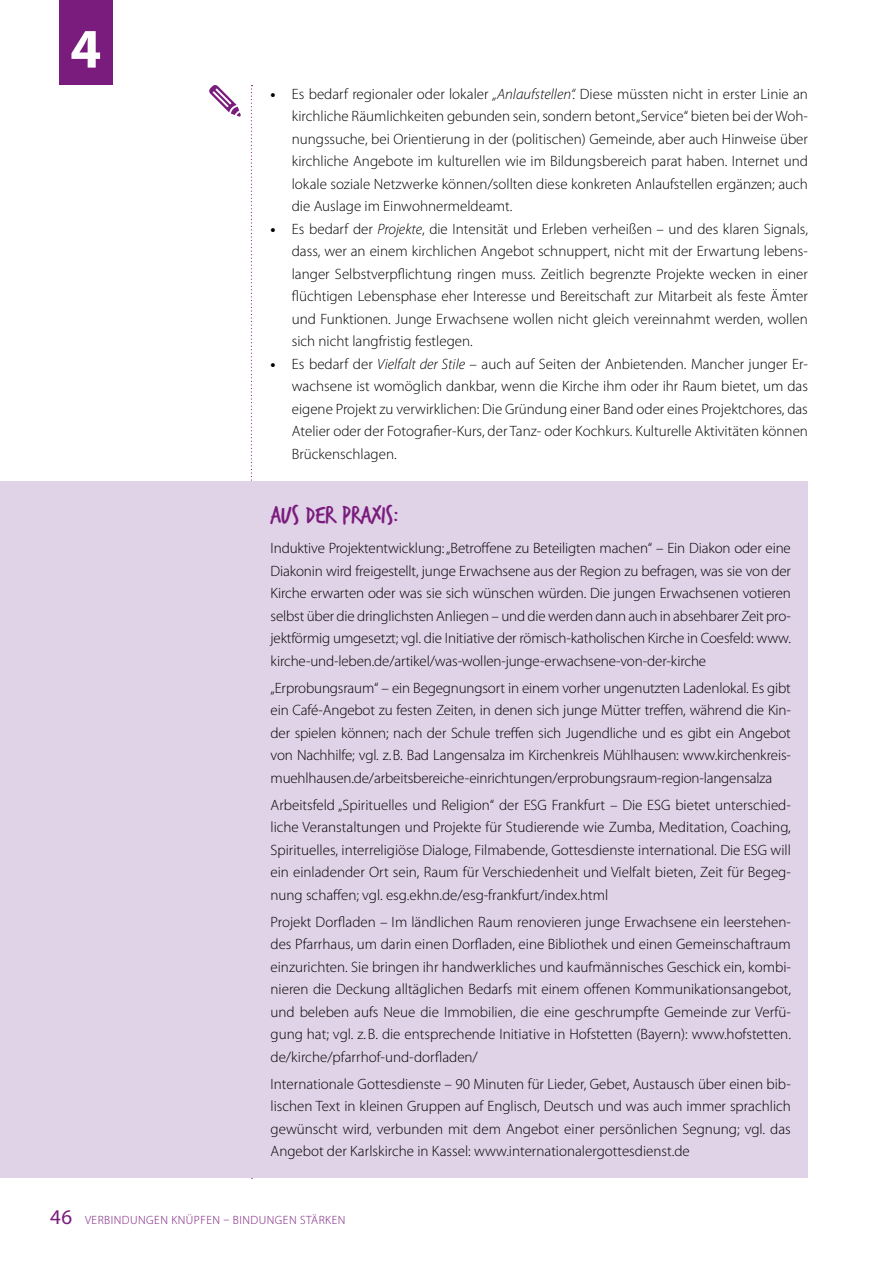
<style>
.page{position:relative;width:893px;height:1263px;background:#fff}
.page>*{position:absolute;margin:0;border:0;box-sizing:border-box;transform-origin:0 0}
.t1{font:700 56.1px "Myriad Pro";color:#fff}
.t2{font:27px "Trash Hand";color:#7a1c7d}
.t3{font:21px "Myriad Pro";color:#7a1c7d}
.t4{font:300 15px/22.5px "Myriad Pro";color:#000;text-align:justify}
.t5{font:300 12px "Myriad Pro";letter-spacing:.04em;color:#7a1c7d}
.s1{font-weight:700}
.s2{font-style:italic}
</style>
<div class="page">
<svg style="left:251px;top:85px;width:1px;height:1094px"></svg>
<div style="left:60px;top:0;width:53px;height:85px;background:#7a1c7d"></div>
<svg style="left:209px;top:85px;width:32px;height:32px"></svg>
<div style="left:0;top:481px;width:808px;height:697px;background:#e0d2e7"></div>
<h1 class="t1" style="left:70px;top:12px;width:33px">4</h1>
<p class="t4" style="left:292px;top:82px;width:518px;text-indent:-21px"><span class="s1">•</span> Es bedarf regionaler oder lokaler <span class="s2">„Anlaufstellen“.</span> Diese müssten nicht in erster Linie an kirchliche Räumlichkeiten gebunden sein, sondern betont „Service“ bieten bei der Woh&shy;nungssuche, bei Orientierung in der (politischen) Gemeinde, aber auch Hinweise über kirchliche Angebote im kulturellen wie im Bildungsbereich parat haben. Internet und lokale soziale Netzwerke können/sollten diese konkreten Anlaufstellen ergänzen; auch die Auslage im Einwohnermeldeamt.</p>
<p class="t4" style="left:292px;top:217px;width:518px;text-indent:-21px"><span class="s1">•</span> Es bedarf der <span class="s2">Projekte</span>, die Intensität und Erleben verheißen – und des klaren Signals, dass, wer an einem kirchlichen Angebot schnuppert, nicht mit der Erwartung lebens&shy;langer Selbstverpflichtung ringen muss. Zeitlich begrenzte Projekte wecken in einer flüchtigen Lebensphase eher Interesse und Bereitschaft zur Mitarbeit als feste Ämter und Funktionen. Junge Erwachsene wollen nicht gleich vereinnahmt werden, wollen sich nicht langfristig festlegen.</p>
<p class="t4" style="left:292px;top:352px;width:518px;text-indent:-21px"><span class="s1">•</span> Es bedarf der <span class="s2">Vielfalt der Stile</span> – auch auf Seiten der Anbietenden. Mancher junger Er&shy;wachsene ist womöglich dankbar, wenn die Kirche ihm oder ihr Raum bietet, um das eigene Projekt zu verwirklichen: Die Gründung einer Band oder eines Projektchores, das Atelier oder der Fotografier-Kurs, der Tanz- oder Kochkurs. Kulturelle Aktivitäten können Brückenschlagen.</p>
<h2 class="t2" style="left:271px;top:501px;width:130px">AUS DER PRAXIS:</h2>
<p class="t4" style="left:271px;top:537px;width:522px">Induktive Projektentwicklung: „Betroffene zu Beteiligten machen“ – Ein Diakon oder eine Diakonin wird freigestellt, junge Erwachsene aus der Region zu befragen, was sie von der Kirche erwarten oder was sie sich wünschen würden. Die jungen Erwachsenen votieren selbst über die dringlichsten Anliegen – und die werden dann auch in absehbarer Zeit pro&shy;jektförmig umgesetzt; vgl. die Initiative der römisch-katholischen Kirche in Coesfeld: www. kirche-und-leben.de/artikel/was-wollen-junge-erwachsene-von-der-kirche</p>
<p class="t4" style="left:271px;top:676px;width:522px">„Erprobungsraum“ – ein Begegnungsort in einem vorher ungenutzten Ladenlokal. Es gibt ein Café-Angebot zu festen Zeiten, in denen sich junge Mütter treffen, während die Kin&shy;der spielen können; nach der Schule treffen sich Jugendliche und es gibt ein Angebot von Nachhilfe; vgl. z.B. Bad Langensalza im Kirchenkreis Mühlhausen: www.kirchenkreis&shy;muehlhausen.de/arbeitsbereiche-einrichtungen/erprobungsraum-region-langensalza</p>
<p class="t4" style="left:271px;top:793px;width:522px">Arbeitsfeld „Spirituelles und Religion“ der ESG Frankfurt – Die ESG bietet unterschied&shy;liche Veranstaltungen und Projekte für Studierende wie Zumba, Meditation, Coaching, Spirituelles, interreligiöse Dialoge, Filmabende, Gottesdienste international. Die ESG will ein einladender Ort sein, Raum für Verschiedenheit und Vielfalt bieten, Zeit für Begeg&shy;nung schaffen; vgl. esg.ekhn.de/esg-frankfurt/index.html</p>
<p class="t4" style="left:271px;top:910px;width:522px">Projekt Dorfladen – Im ländlichen Raum renovieren junge Erwachsene ein leerstehen&shy;des Pfarrhaus, um darin einen Dorfladen, eine Bibliothek und einen Gemeinschaftraum einzurichten. Sie bringen ihr handwerkliches und kaufmännisches Geschick ein, kombi&shy;nieren die Deckung alltäglichen Bedarfs mit einem offenen Kommunikationsangebot, und beleben aufs Neue die Immobilien, die eine geschrumpfte Gemeinde zur Verfü&shy;gung hat; vgl. z.B. die entsprechende Initiative in Hofstetten (Bayern): www.hofstetten. de/kirche/pfarrhof-und-dorfladen/</p>
<p class="t4" style="left:271px;top:1072px;width:522px">Internationale Gottesdienste – 90 Minuten für Lieder, Gebet, Austausch über einen bib&shy;lischen Text in kleinen Gruppen auf Englisch, Deutsch und was auch immer sprachlich gewünscht wird, verbunden mit dem Angebot einer persönlichen Segnung; vgl. das Angebot der Karlskirche in Kassel: www.internationalergottesdienst.de</p>
<h3 class="t3" style="left:50px;top:1204px;width:23px">46</h3>
<p class="t5" style="left:85px;top:1212px;width:262px">VERBINDUNGEN KNÜPFEN – BINDUNGEN STÄRKEN</p>
</div>
